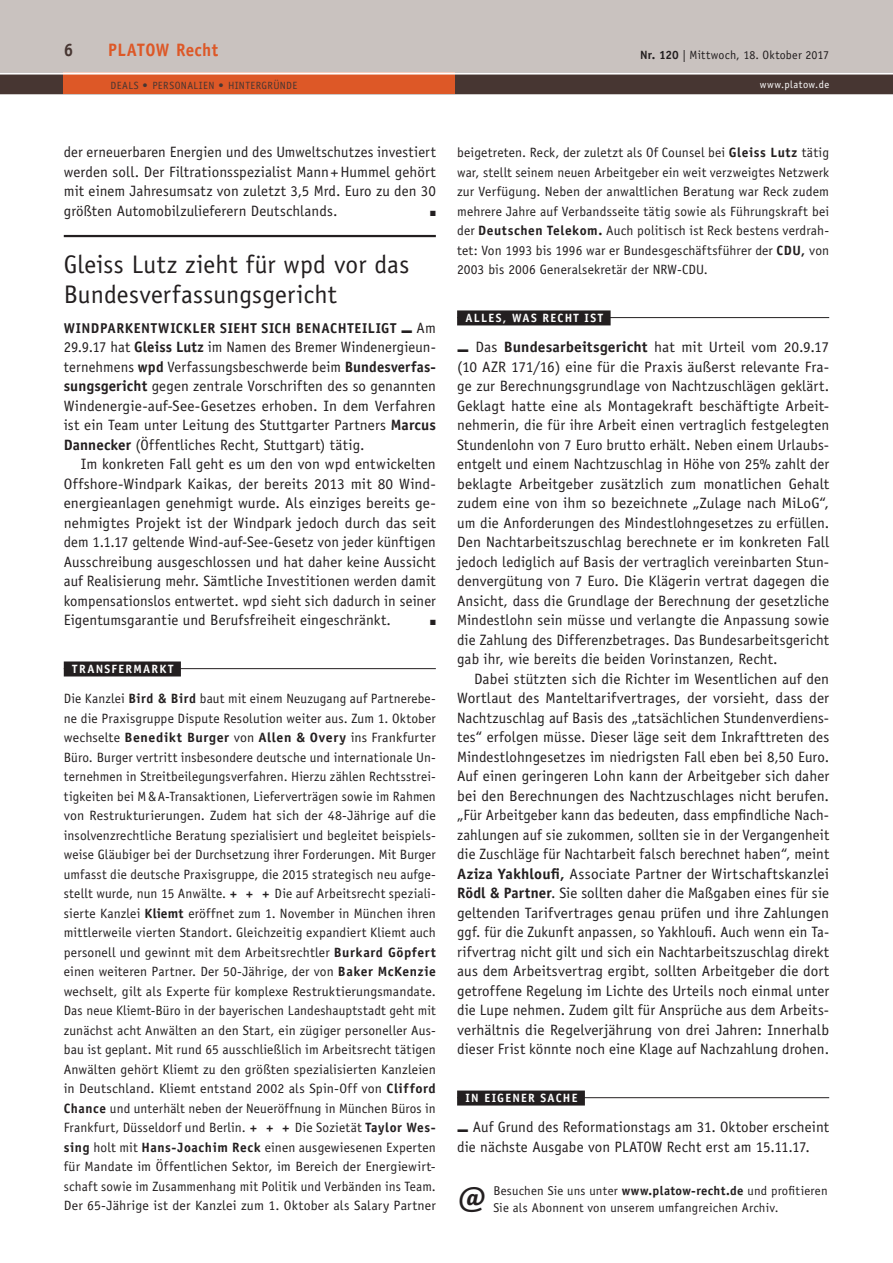
<style>
.page{position:relative;width:893px;height:1263px;background:#fff}
.page>*{position:absolute;margin:0;border:0;box-sizing:border-box;transform-origin:0 0}
._05_Fließtext{font:700 30px "Officina Sans Std";color:#231f20}
._02_Headline{font:25.5px/30px "Officina Sans Std";letter-spacing:.005em;color:#231f20}
.t1{font:700 18px "Officina Sans Std";letter-spacing:.02em;color:#dd5827;scale:.95 1}
.t2{font:700 18px "Officina Sans Std";color:#473632;scale:.95 1}
._06_Fließtext_Einzug{font:15px/19.5px "Officina Sans Std";letter-spacing:.005em;color:#231f20;text-align:justify}
._05_Fließtext-2{font:15px/19.5px "Officina Sans Std";letter-spacing:.005em;color:#231f20;text-align:justify}
._05_Fließtext-3{font:700 14.25px "Officina Sans Std";letter-spacing:.035em;color:#231f20}
._08_Ticker_Fließtext{font:13.5px/19.5px "Officina Sans Std";letter-spacing:.01em;color:#231f20;text-align:justify}
._21_Kastentext{font:12.75px "Officina Sans Std";letter-spacing:.015em;color:#231f20}
._30_Rubrik{font:700 12px "Officina Sans Std";letter-spacing:.105em;color:#fff}
._20_Kasten_Kopf{font:12px "Officina Sans Std";letter-spacing:.015em;color:#231f20}
.t3{font:10.5px "Officina Sans Std";letter-spacing:.035em;color:#473632}
.t4{font:10.5px "Officina Sans Std";letter-spacing:.045em;color:#fff}
._06_Fließtext_Einzug-2{font:7.5px "Zapf Dingbats";color:#231f20}
.s1{font-weight:700}
.s2{font-weight:400;font-size:15px}
</style>
<div class="page">
<div style="left:0;top:0;width:893px;height:72px;background:#c9c2bf"></div>
<div style="left:0;top:72px;width:893px;height:22px;background:#473632"></div>
<hr style="left:0;top:94px;width:893px;height:1px;background:#473632">
<div style="left:64px;top:73px;width:391px;height:21px;background:#dd5827"></div>
<hr style="left:0;top:72px;width:893px;height:3px;background:#fff">
<hr style="left:64px;top:235px;width:372px;height:2px;background:#231f20">
<div style="left:457px;top:310px;width:154px;height:15px;background:#231f20"></div>
<hr style="left:457px;top:317px;width:372px;height:1px;background:#231f20">
<div style="left:457px;top:1090px;width:128px;height:15px;background:#231f20"></div>
<hr style="left:457px;top:1097px;width:372px;height:1px;background:#231f20">
<div style="left:64px;top:661px;width:117px;height:15px;background:#231f20"></div>
<hr style="left:64px;top:668px;width:372px;height:1px;background:#231f20">
<p class="t2" style="left:64px;top:39px;width:12px">6</p>
<p class="t1" style="left:108px;top:39px;width:117px">PLATOW Recht</p>
<p class="t3" style="left:111px;top:79px;width:188px">DEALS <span class="s1">•</span> PERSONALIEN <span class="s1">•</span> HINTERGRÜNDE</p>
<p class="_20_Kasten_Kopf" style="left:640px;top:47px;width:190px"><span class="s1">Nr. 120</span> | Mittwoch, 18. Oktober 2017</p>
<p class="t4" style="left:760px;top:79px;width:71px">www.platow.de</p>
<p class="_06_Fließtext_Einzug" style="left:64px;top:143px;width:374px">der erneuerbaren Energien und des Umweltschutzes investiert werden soll. Der Filtrationsspezialist Mann+Hummel gehört mit einem Jahresumsatz von zuletzt 3,5 Mrd. Euro zu den 30 größten Automobilzulieferern Deutschlands.</p>
<p class="_06_Fließtext_Einzug-2" style="left:430px;top:210px;width:7px">■</p>
<p class="_02_Headline" style="left:64px;top:250px;width:347px">Gleiss Lutz zieht für wpd vor das<br>Bundesverfassungsgericht</p>
<p class="_05_Fließtext-3" style="left:64px;top:319px;width:374px">WINDPARKENTWICKLER SIEHT SICH BENACHTEILIGT ■ <span class="s2">Am</span></p>
<p class="_05_Fließtext-2" style="left:64px;top:338px;width:374px">29.9.17 hat <span class="s1">Gleiss Lutz</span> im Namen des Bremer Windenergieun&shy;ternehmens <span class="s1">wpd</span> Verfassungsbeschwerde beim <span class="s1">Bundesverfas&shy;sungsgericht</span> gegen zentrale Vorschriften des so genannten Windenergie-auf-See-Gesetzes erhoben. In dem Verfahren ist ein Team unter Leitung des Stuttgarter Partners <span class="s1">Marcus Dannecker</span> (Öffentliches Recht, Stuttgart) tätig.</p>
<p class="_06_Fließtext_Einzug" style="left:64px;top:455px;width:374px;text-indent:17px">Im konkreten Fall geht es um den von wpd entwickelten Offshore-Windpark Kaikas, der bereits 2013 mit 80 Wind&shy;energieanlagen genehmigt wurde. Als einziges bereits ge&shy;nehmigtes Projekt ist der Windpark jedoch durch das seit dem 1.1.17 geltende Wind-auf-See-Gesetz von jeder künftigen Ausschreibung ausgeschlossen und hat daher keine Aussicht auf Realisierung mehr. Sämtliche Investitionen werden damit kompensationslos entwertet. wpd sieht sich dadurch in seiner Eigentumsgarantie und Berufsfreiheit eingeschränkt.</p>
<p class="_06_Fließtext_Einzug-2" style="left:430px;top:619px;width:7px">■</p>
<p class="_30_Rubrik" style="left:72px;top:661px;width:103px">TRANSFERMARKT</p>
<p class="_08_Ticker_Fließtext" style="left:64px;top:689px;width:374px">Die Kanzlei <span class="s1">Bird &amp; Bird</span> baut mit einem Neuzugang auf Partnerebe&shy;ne die Praxisgruppe Dispute Resolution weiter aus. Zum 1. Oktober wechselte <span class="s1">Benedikt Burger</span> von <span class="s1">Allen &amp; Overy</span> ins Frankfurter Büro. Burger vertritt insbesondere deutsche und internationale Un&shy;ternehmen in Streitbeilegungsverfahren. Hierzu zählen Rechtsstrei&shy;tigkeiten bei M&amp;A-Transaktionen, Lieferverträgen sowie im Rahmen von Restrukturierungen. Zudem hat sich der 48-Jährige auf die insolvenzrechtliche Beratung spezialisiert und begleitet beispiels&shy;weise Gläubiger bei der Durchsetzung ihrer Forderungen. Mit Burger umfasst die deutsche Praxisgruppe, die 2015 strategisch neu aufge&shy;stellt wurde, nun 15 Anwälte. <span class="s1">+ + +</span> Die auf Arbeitsrecht speziali&shy;sierte Kanzlei <span class="s1">Kliemt</span> eröffnet zum 1. November in München ihren mittlerweile vierten Standort. Gleichzeitig expandiert Kliemt auch personell und gewinnt mit dem Arbeitsrechtler <span class="s1">Burkard Göpfert </span>einen weiteren Partner. Der 50-Jährige, der von <span class="s1">Baker McKenzie </span>wechselt, gilt als Experte für komplexe Restruktierungsmandate.<br>Das neue Kliemt-Büro in der bayerischen Landeshauptstadt geht mit zunächst acht Anwälten an den Start, ein zügiger personeller Aus&shy;bau ist geplant. Mit rund 65 ausschließlich im Arbeitsrecht tätigen Anwälten gehört Kliemt zu den größten spezialisierten Kanzleien in Deutschland. Kliemt entstand 2002 als Spin-Off von <span class="s1">Clifford Chance</span> und unterhält neben der Neueröffnung in München Büros in Frankfurt, Düsseldorf und Berlin. <span class="s1">+ + +</span> Die Sozietät <span class="s1">Taylor Wes&shy;sing</span> holt mit <span class="s1">Hans-Joachim Reck</span> einen ausgewiesenen Experten für Mandate im Öffentlichen Sektor, im Bereich der Energiewirt&shy;schaft sowie im Zusammenhang mit Politik und Verbänden ins Team.<br>Der 65-Jährige ist der Kanzlei zum 1. Oktober als Salary Partner</p>
<p class="_08_Ticker_Fließtext" style="left:457px;top:143px;width:374px">beigetreten. Reck, der zuletzt als Of Counsel bei <span class="s1">Gleiss Lutz</span> tätig war, stellt seinem neuen Arbeitgeber ein weit verzweigtes Netzwerk zur Verfügung. Neben der anwaltlichen Beratung war Reck zudem mehrere Jahre auf Verbandsseite tätig sowie als Führungskraft bei der <span class="s1">Deutschen Telekom.</span> Auch politisch ist Reck bestens verdrah&shy;tet: Von 1993 bis 1996 war er Bundesgeschäftsführer der <span class="s1">CDU,</span> von 2003 bis 2006 Generalsekretär der NRW-CDU.</p>
<p class="_30_Rubrik" style="left:466px;top:310px;width:139px">ALLES, WAS RECHT IST</p>
<p class="_05_Fließtext-2" style="left:457px;top:338px;width:374px">■ Das <span class="s1">Bundesarbeitsgericht</span> hat mit Urteil vom 20.9.17 (10 AZR 171/16) eine für die Praxis äußerst relevante Fra&shy;ge zur Berechnungsgrundlage von Nachtzuschlägen geklärt.<br>Geklagt hatte eine als Montagekraft beschäftigte Arbeit&shy;nehmerin, die für ihre Arbeit einen vertraglich festgelegten Stundenlohn von 7 Euro brutto erhält. Neben einem Urlaubs&shy;entgelt und einem Nachtzuschlag in Höhe von 25% zahlt der beklagte Arbeitgeber zusätzlich zum monatlichen Gehalt zudem eine von ihm so bezeichnete „Zulage nach MiLoG“, um die Anforderungen des Mindestlohngesetzes zu erfüllen.<br>Den Nachtarbeitszuschlag berechnete er im konkreten Fall jedoch lediglich auf Basis der vertraglich vereinbarten Stun&shy;denvergütung von 7 Euro. Die Klägerin vertrat dagegen die Ansicht, dass die Grundlage der Berechnung der gesetzliche Mindestlohn sein müsse und verlangte die Anpassung sowie die Zahlung des Differenzbetrages. Das Bundesarbeitsgericht gab ihr, wie bereits die beiden Vorinstanzen, Recht.</p>
<p class="_06_Fließtext_Einzug" style="left:457px;top:669px;width:374px;text-indent:17px">Dabei stützten sich die Richter im Wesentlichen auf den Wortlaut des Manteltarifvertrages, der vorsieht, dass der Nachtzuschlag auf Basis des „tatsächlichen Stundenverdiens&shy;tes“ erfolgen müsse. Dieser läge seit dem Inkrafttreten des Mindestlohngesetzes im niedrigsten Fall eben bei 8,50 Euro.<br>Auf einen geringeren Lohn kann der Arbeitgeber sich daher bei den Berechnungen des Nachtzuschlages nicht berufen. „Für Arbeitgeber kann das bedeuten, dass empfindliche Nach&shy;zahlungen auf sie zukommen, sollten sie in der Vergangenheit die Zuschläge für Nachtarbeit falsch berechnet haben“, meint <span class="s1">Aziza Yakhloufi,</span> Associate Partner der Wirtschaftskanzlei <span class="s1">Rödl &amp; Partner</span>. Sie sollten daher die Maßgaben eines für sie geltenden Tarifvertrages genau prüfen und ihre Zahlungen ggf. für die Zukunft anpassen, so Yakhloufi. Auch wenn ein Ta&shy;rifvertrag nicht gilt und sich ein Nachtarbeitszuschlag direkt aus dem Arbeitsvertrag ergibt, sollten Arbeitgeber die dort getroffene Regelung im Lichte des Urteils noch einmal unter die Lupe nehmen. Zudem gilt für Ansprüche aus dem Arbeits&shy;verhältnis die Regelverjährung von drei Jahren: Innerhalb dieser Frist könnte noch eine Klage auf Nachzahlung drohen.</p>
<p class="_30_Rubrik" style="left:466px;top:1090px;width:113px">IN EIGENER SACHE</p>
<p class="_05_Fließtext-2" style="left:457px;top:1118px;width:374px">■ Auf Grund des Reformationstags am 31. Oktober erscheint die nächste Ausgabe von PLATOW Recht erst am 15.11.17.</p>
<p class="_05_Fließtext" style="left:457px;top:1178px;width:31px">@</p>
<p class="_21_Kastentext" style="left:493px;top:1184px;width:336px">Besuchen Sie uns unter <span class="s1">www.platow-recht.de</span> und profitieren</p>
<p class="_21_Kastentext" style="left:493px;top:1200px;width:287px">Sie als Abonnent von unserem umfangreichen Archiv.</p>
</div>
